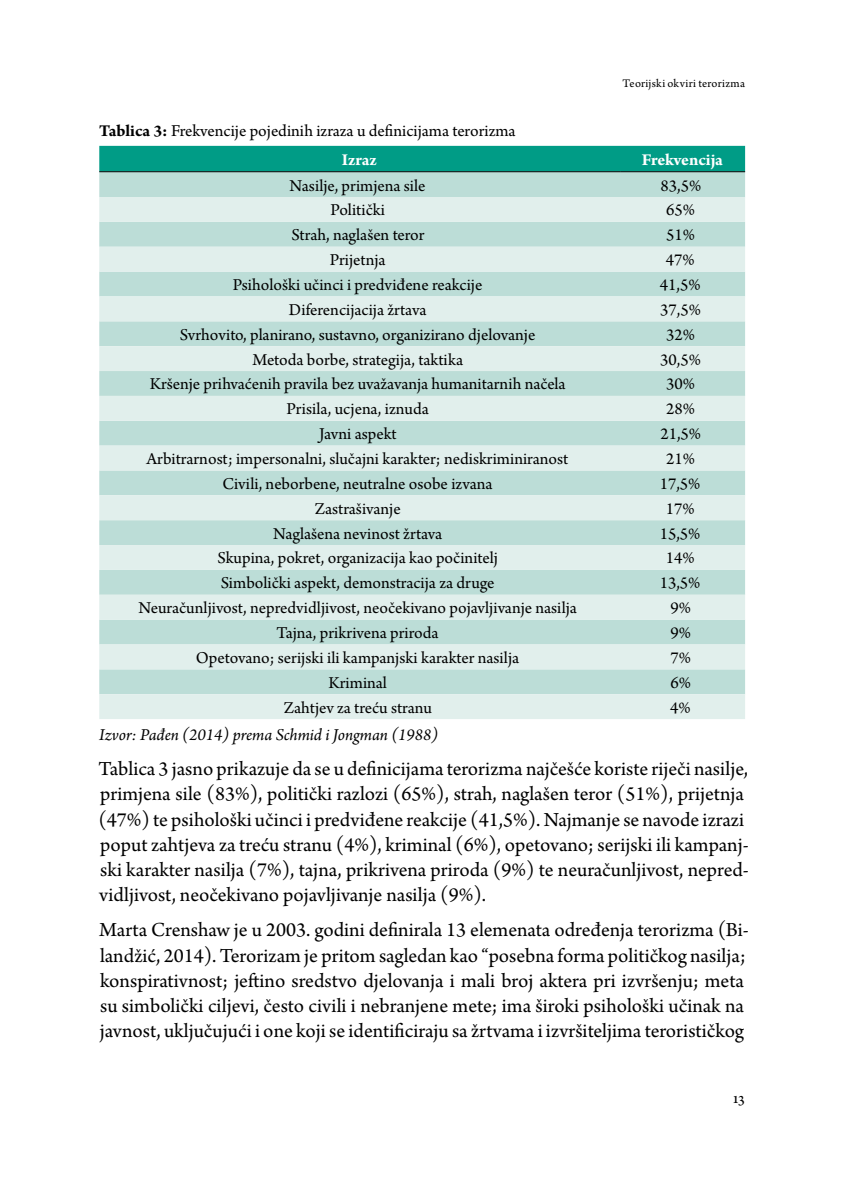
<style>
.page{position:relative;width:844px;height:1191px;background:#fff}
.page>*{position:absolute;margin:0;border:0;box-sizing:border-box;transform-origin:0 0}
.BodyX{font:21px/25.2px "Arno Pro";color:#000}
.Table_body{font:17.5px "Arno Pro";color:#000}
.Naslov_Figure{font:17.5px "Arno Pro";color:#000}
.Potpis_Figure{font:italic 17.5px "Arno Pro";letter-spacing:-.005em;color:#000}
.Table_Header{font:700 17.5px "Arno Pro";letter-spacing:-.01em;color:#fff}
.t1{font:12.25px "Arno Pro";letter-spacing:.02em;color:#000}
.s1{font-weight:700}
</style>
<div class="page">
<div style="left:99px;top:146px;width:646px;height:25px;background:#009c86"></div>
<div style="left:99px;top:172px;width:646px;height:25px;background:#bcddd7"></div>
<svg style="left:99px;top:197px;width:646px;height:522px;background:#cfe6e2"></svg>
<hr style="left:620px;top:171px;width:125px;height:1px;background:#000">
<hr style="left:99px;top:171px;width:521px;height:1px;background:#000">
<p class="t1" style="left:622px;top:76px;width:124px">Teorijski okviri terorizma</p>
<p class="Naslov_Figure" style="left:99px;top:121px;width:418px"><span class="s1">Tablica 3:</span> Frekvencije pojedinih izraza u definicijama terorizma</p>
<p class="Table_Header" style="left:342px;top:149px;width:36px">Izraz</p>
<p class="Table_Header" style="left:641px;top:149px;width:83px">Frekvencija</p>
<p class="Table_body" style="left:289px;top:175px;width:137px">Nasilje, primjena sile</p>
<p class="Table_body" style="left:660px;top:175px;width:42px">83,5%</p>
<p class="Table_body" style="left:330px;top:200px;width:56px">Politički</p>
<p class="Table_body" style="left:666px;top:200px;width:30px">65%</p>
<p class="Table_body" style="left:291px;top:225px;width:135px">Strah, naglašen teror</p>
<p class="Table_body" style="left:666px;top:225px;width:30px">51%</p>
<p class="Table_body" style="left:330px;top:250px;width:57px">Prijetnja</p>
<p class="Table_body" style="left:665px;top:250px;width:30px">47%</p>
<p class="Table_body" style="left:233px;top:275px;width:251px">Psihološki učinci i predviđene reakcije</p>
<p class="Table_body" style="left:659px;top:275px;width:42px">41,5%</p>
<p class="Table_body" style="left:289px;top:299px;width:139px">Diferencijacija žrtava</p>
<p class="Table_body" style="left:660px;top:299px;width:42px">37,5%</p>
<p class="Table_body" style="left:180px;top:324px;width:357px">Svrhovito, planirano, sustavno, organizirano djelovanje</p>
<p class="Table_body" style="left:666px;top:324px;width:30px">32%</p>
<p class="Table_body" style="left:252px;top:349px;width:212px">Metoda borbe, strategija, taktika</p>
<p class="Table_body" style="left:660px;top:349px;width:42px">30,5%</p>
<p class="Table_body" style="left:150px;top:374px;width:417px">Kršenje prihvaćenih pravila bez uvažavanja humanitarnih načela</p>
<p class="Table_body" style="left:666px;top:374px;width:30px">30%</p>
<p class="Table_body" style="left:286px;top:399px;width:144px">Prisila, ucjena, iznuda</p>
<p class="Table_body" style="left:666px;top:399px;width:30px">28%</p>
<p class="Table_body" style="left:319px;top:424px;width:79px">Javni aspekt</p>
<p class="Table_body" style="left:660px;top:424px;width:42px">21,5%</p>
<p class="Table_body" style="left:146px;top:449px;width:423px">Arbitrarnost; impersonalni, slučajni karakter; nediskriminiranost</p>
<p class="Table_body" style="left:666px;top:449px;width:30px">21%</p>
<p class="Table_body" style="left:222px;top:473px;width:271px">Civili, neborbene, neutralne osobe izvana</p>
<p class="Table_body" style="left:659px;top:473px;width:42px">17,5%</p>
<p class="Table_body" style="left:314px;top:498px;width:87px">Zastrašivanje</p>
<p class="Table_body" style="left:665px;top:498px;width:30px">17%</p>
<p class="Table_body" style="left:273px;top:523px;width:170px">Naglašena nevinost žrtava</p>
<p class="Table_body" style="left:659px;top:523px;width:42px">15,5%</p>
<p class="Table_body" style="left:217px;top:548px;width:282px">Skupina, pokret, organizacija kao počinitelj</p>
<p class="Table_body" style="left:665px;top:548px;width:30px">14%</p>
<p class="Table_body" style="left:220px;top:573px;width:275px">Simbolički aspekt, demonstracija za druge</p>
<p class="Table_body" style="left:659px;top:573px;width:42px">13,5%</p>
<p class="Table_body" style="left:138px;top:598px;width:440px">Neuračunljivost, nepredvidljivost, neočekivano pojavljivanje nasilja</p>
<p class="Table_body" style="left:670px;top:598px;width:22px">9%</p>
<p class="Table_body" style="left:276px;top:623px;width:164px">Tajna, prikrivena priroda</p>
<p class="Table_body" style="left:670px;top:623px;width:22px">9%</p>
<p class="Table_body" style="left:196px;top:647px;width:325px">Opetovano; serijski ili kampanjski karakter nasilja</p>
<p class="Table_body" style="left:670px;top:647px;width:22px">7%</p>
<p class="Table_body" style="left:328px;top:672px;width:60px">Kriminal</p>
<p class="Table_body" style="left:670px;top:672px;width:22px">6%</p>
<p class="Table_body" style="left:283px;top:697px;width:150px">Zahtjev za treću stranu</p>
<p class="Table_body" style="left:670px;top:697px;width:22px">4%</p>
<p class="Potpis_Figure" style="left:99px;top:724px;width:340px">Izvor: Pađen (2014) prema Schmid i Jongman (1988)</p>
<p class="BodyX" style="left:98px;top:757px;width:651px">Tablica 3 jasno prikazuje da se u definicijama terorizma najčešće koriste riječi nasilje, primjena sile (83%), politički razlozi (65%), strah, naglašen teror (51%), prijetnja (47%) te psihološki učinci i predviđene reakcije (41,5%). Najmanje se navode izrazi poput zahtjeva za treću stranu (4%), kriminal (6%), opetovano; serijski ili kampanj&shy;ski karakter nasilja (7%), tajna, prikrivena priroda (9%) te neuračunljivost, nepred&shy;vidljivost, neočekivano pojavljivanje nasilja (9%).</p>
<p class="BodyX" style="left:99px;top:918px;width:650px">Marta Crenshaw je u 2003. godini definirala 13 elemenata određenja terorizma (Bi&shy;landžić, 2014). Terorizam je pritom sagledan kao “posebna forma političkog nasilja; konspirativnost; jeftino sredstvo djelovanja i mali broj aktera pri izvršenju; meta su simbolički ciljevi, često civili i nebranjene mete; ima široki psihološki učinak na javnost, uključujući i one koji se identificiraju sa žrtvama i izvršiteljima terorističkog</p>
<p class="Table_body" style="left:733px;top:1087px;width:13px">13</p>
</div>
